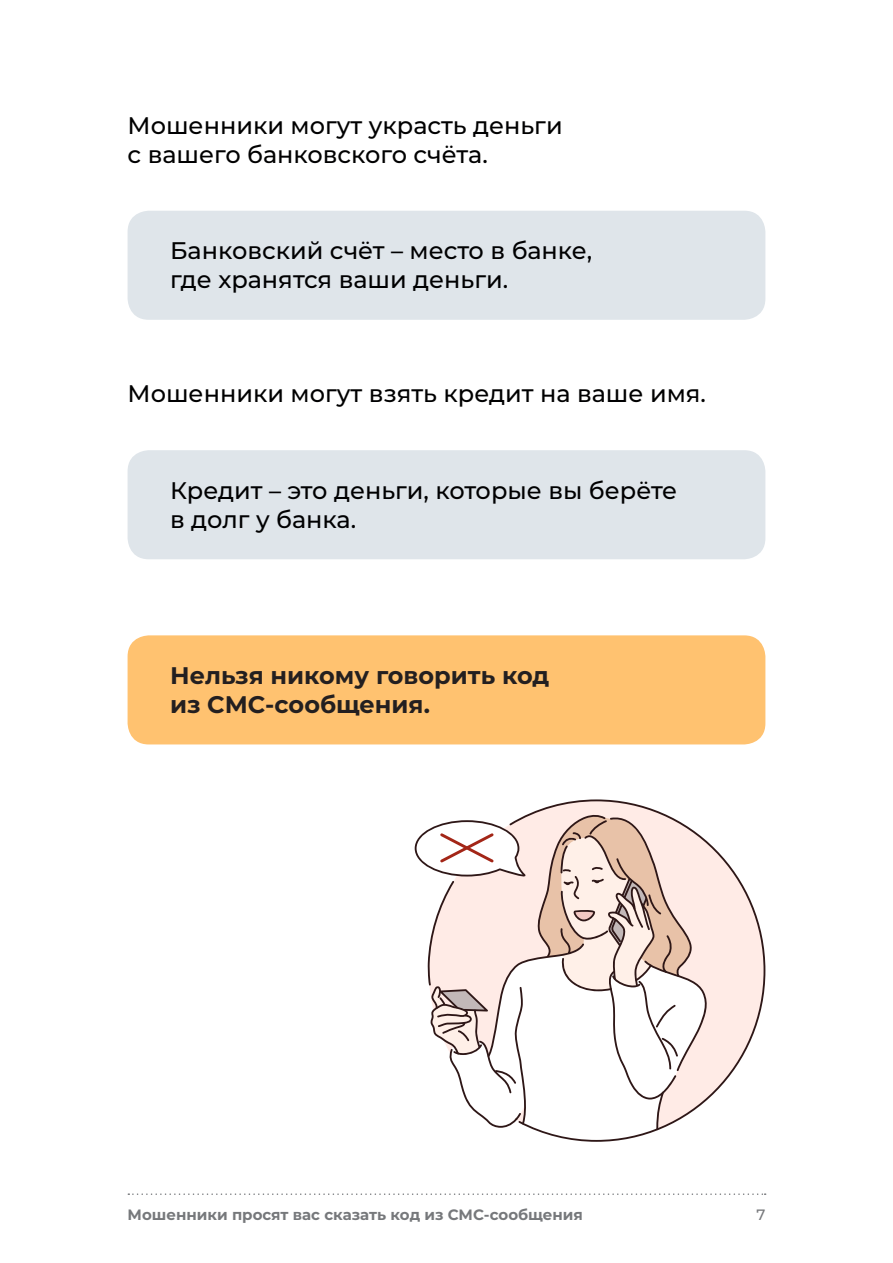
<style>
.page{position:relative;width:893px;height:1263px;background:#fff}
.page>*{position:absolute;margin:0;border:0;box-sizing:border-box;transform-origin:0 0}
.Текст_Примеры{font:500 24px/28.8px "Montserrat";color:#000001}
.Текст{font:500 24px/28.8px "Montserrat";color:#000001}
.Подзаголовок_Важное{font:700 24px/28.8px "Montserrat";color:#231f20}
.t1{font:700 15px "Montserrat";color:#76787b}
.t2{font:500 15px "Montserrat";color:#76787b}
</style>
<div class="page">
<svg style="left:128px;top:1193px;width:638px;height:2px"></svg>
<div style="left:128px;top:211px;width:637px;height:109px;background:#dfe5ea;border-radius:21px"></div>
<div style="left:128px;top:450px;width:637px;height:109px;background:#dfe5ea;border-radius:21px"></div>
<div style="left:128px;top:635px;width:637px;height:109px;background:#ffc270;border-radius:21px"></div>
<svg style="left:528px;top:799px;width:237px;height:343px"></svg>
<svg style="left:415px;top:814px;width:295px;height:316px"></svg>
<p class="Текст" style="left:128px;top:110px;width:437px">Мошенники могут украсть деньги с вашего банковского счёта.</p>
<p class="Текст_Примеры" style="left:170px;top:236px;width:424px">Банковский счёт – место в банке, где хранятся ваши деньги.</p>
<p class="Текст" style="left:128px;top:378px;width:578px">Мошенники могут взять кредит на ваше имя.</p>
<p class="Текст_Примеры" style="left:170px;top:475px;width:509px">Кредит – это деньги, которые вы берёте в долг у банка.</p>
<p class="Подзаголовок_Важное" style="left:170px;top:660px;width:381px">Нельзя никому говорить код из СМС-сообщения.</p>
<p class="t1" style="left:128px;top:1204px;width:457px">Мошенники просят вас сказать код из СМС-сообщения</p>
<p class="t2" style="left:756px;top:1205px;width:10px">7</p>
</div>
